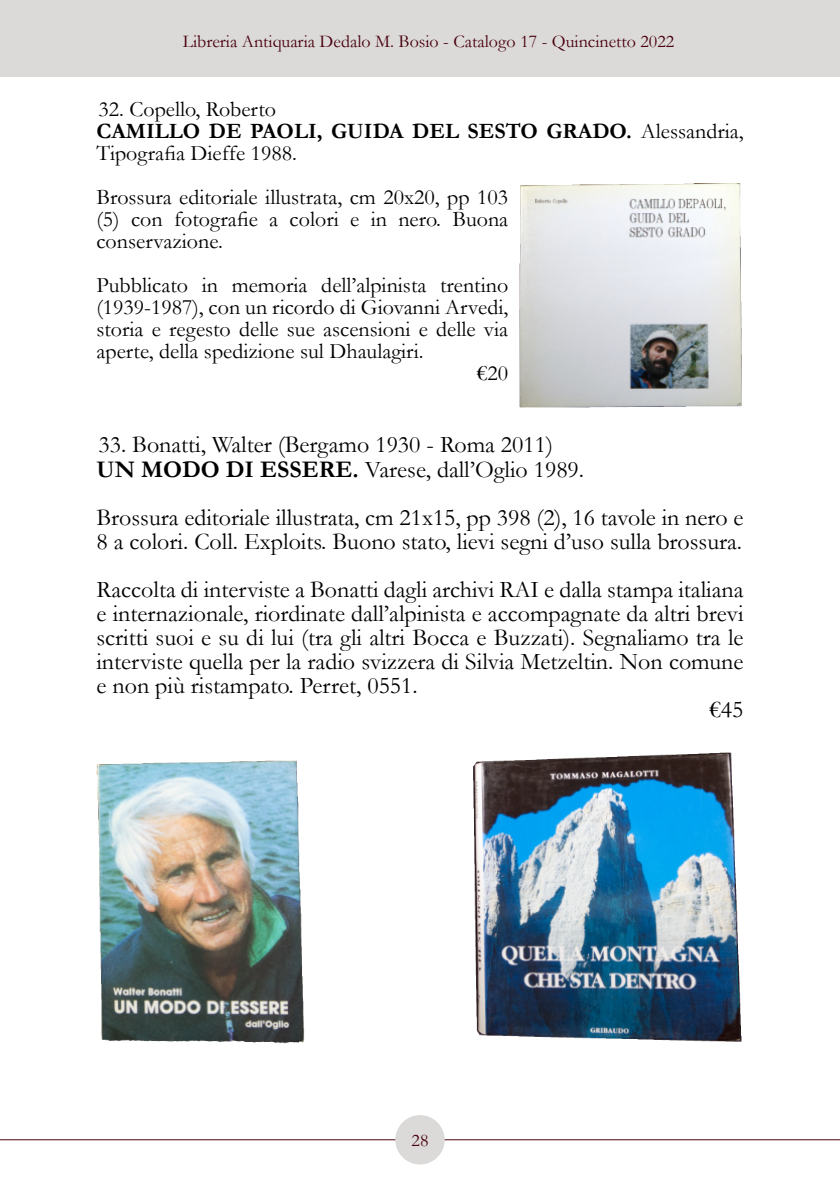
<style>
.page{position:relative;width:840px;height:1191px;background:#fff}
.page>*{position:absolute;margin:0;border:0;box-sizing:border-box;transform-origin:0 0}
.t1{font:24px/24px "Garamond";color:#000}
.t2{font:22px/22px "Garamond";color:#000}
.t3{font:18px "Garamond";color:#4a000e}
.s1{font-weight:700}
</style>
<div class="page">
<div style="left:0;top:0;width:839px;height:77px;background:#dbdad8"></div>
<hr style="left:0;top:1139px;width:839px;height:1px;background:#4a000e">
<div style="left:395px;top:1115px;width:49px;height:49px;background:#dbdad8;border-radius:50%"></div>
<img style="left:96px;top:760px;width:209px;height:283px">
<img style="left:473px;top:752px;width:269px;height:290px">
<img style="left:519px;top:183px;width:223px;height:225px">
<hr style="left:839px;top:0;width:1px;height:77px;background:#dbdad8">
<p class="t3" style="left:183px;top:35px;width:492px">Libreria Antiquaria Dedalo M. Bosio - Catalogo 17 - Quincinetto 2022</p>
<p class="t2" style="left:96px;top:101px;width:648px">32. Copello, Roberto<br><span class="s1">CAMILLO DE PAOLI, GUIDA DEL SESTO GRADO.</span> Alessandria,<br>Tipografia Dieffe 1988.</p>
<p class="t2" style="left:96px;top:189px;width:413px;text-align:justify">Brossura editoriale illustrata, cm 20x20, pp 103 (5) con fotografie a colori e in nero. Buona conservazione.</p>
<p class="t2" style="left:96px;top:277px;width:413px">Pubblicato in memoria dell’alpinista trentino</p>
<p class="t2" style="left:96px;top:299px;width:413px">(1939-1987), con un ricordo di Giovanni Arvedi,</p>
<p class="t2" style="left:96px;top:321px;width:413px">storia e regesto delle sue ascensioni e delle via</p>
<p class="t2" style="left:96px;top:343px;width:328px">aperte, della spedizione sul Dhaulagiri.</p>
<p class="t2" style="left:477px;top:365px;width:32px">€20</p>
<p class="t1" style="left:96px;top:436px;width:489px">33. Bonatti, Walter (Bergamo 1930 - Roma 2011)<br><span class="s1">UN MODO DI ESSERE.</span> Varese, dall’Oglio 1989.</p>
<p class="t1" style="left:96px;top:508px;width:648px">Brossura editoriale illustrata, cm 21x15, pp 398 (2), 16 tavole in nero e<br>8 a colori. Coll. Exploits. Buono stato, lievi segni d’uso sulla brossura.</p>
<p class="t1" style="left:96px;top:580px;width:648px">Raccolta di interviste a Bonatti dagli archivi RAI e dalla stampa italiana</p>
<p class="t1" style="left:96px;top:604px;width:648px">e internazionale, riordinate dall’alpinista e accompagnate da altri brevi</p>
<p class="t1" style="left:96px;top:628px;width:648px">scritti suoi e su di lui (tra gli altri Bocca e Buzzati). Segnaliamo tra le</p>
<p class="t1" style="left:96px;top:652px;width:648px">interviste quella per la radio svizzera di Silvia Metzeltin. Non comune</p>
<p class="t1" style="left:96px;top:676px;width:322px">e non più ristampato. Perret, 0551.</p>
<p class="t1" style="left:709px;top:700px;width:35px">€45</p>
<p class="t3" style="left:411px;top:1133px;width:18px">28</p>
</div>
